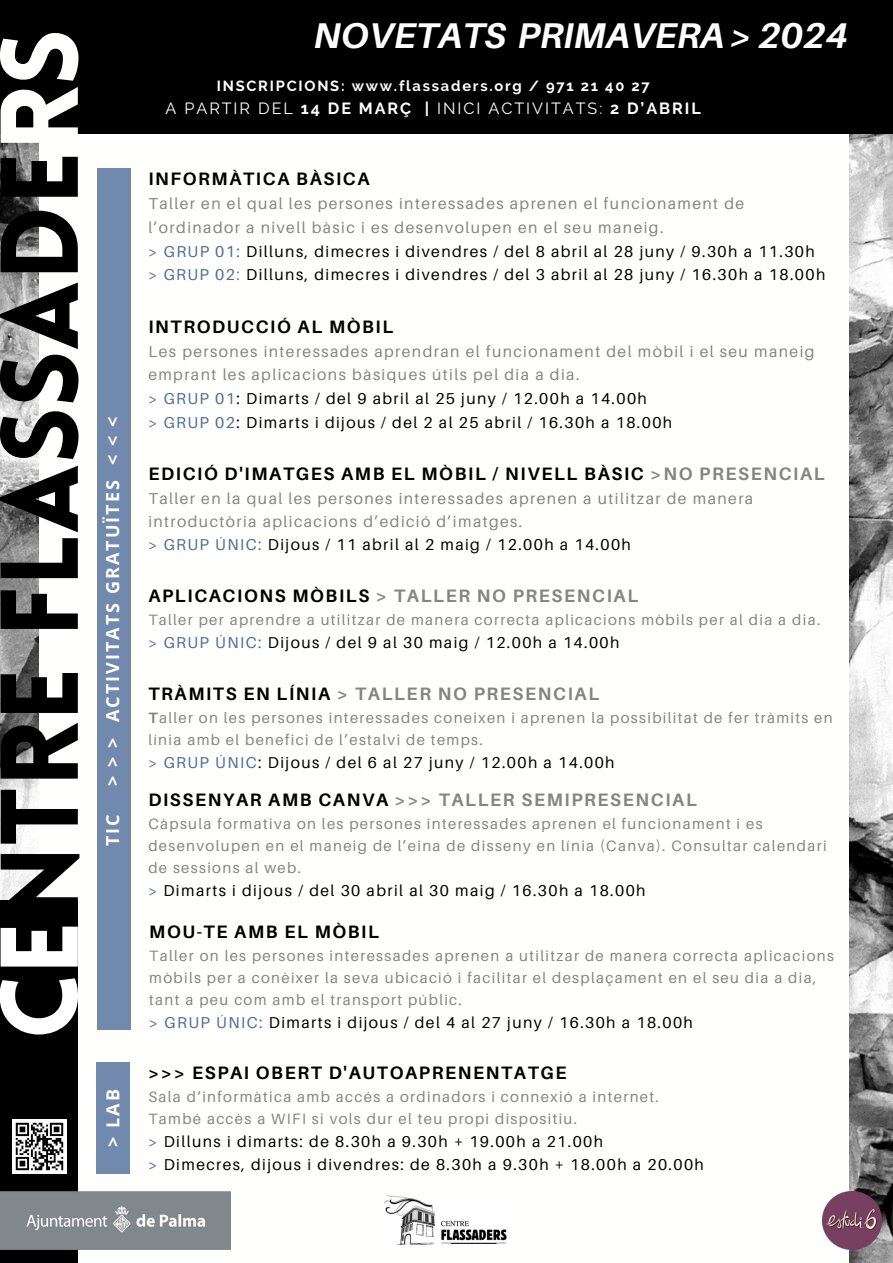
<style>
.page{position:relative;width:893px;height:1263px;background:#fff}
.page>*{position:absolute;margin:0;border:0;box-sizing:border-box;transform-origin:0 0}
.t1{font:900 108px "Lovelo";letter-spacing:-.005em;color:#000}
.t2{font:italic 700 35.78px "Aileron";color:#fff}
.t3{font:700 18px "Aileron";letter-spacing:.09em;color:#000}
.t4{font:700 18px "Aileron";letter-spacing:.09em;color:#848484}
.t5{font:700 18px "Open Sans";letter-spacing:.11em;color:#fffffe}
.t6{font:16.12px "Raleway";letter-spacing:.12em;color:#fff}
.t7{font:15.75px "Aileron";letter-spacing:.09em;color:#000}
.t8{font:15.75px/23.6px "Aileron";letter-spacing:.09em;color:#848484}
.t9{font:15px/21.9px "Aileron";letter-spacing:.09em;color:#848484}
.t10{font:700 14.62px "Raleway";letter-spacing:.12em;color:#fff}
.s1{color:#fff}
.s2{color:#fffffe}
.s3{font-weight:700}
.s4{color:#4d6c99}
.s5{color:#848484}
.s6{color:#000}
</style>
<div class="page">
<img style="left:0;top:133px;width:893px;height:1130px">
<div style="left:40px;top:31px;width:808px;height:1232px;background:#fffffe"></div>
<div style="left:0;top:0;width:893px;height:133px;background:#000"></div>
<div style="left:0;top:900px;width:78px;height:363px;background:#000"></div>
<img style="left:0;top:1191px;width:231px;height:58px">
<img style="left:384px;top:1195px;width:123px;height:50px">
<img style="left:13px;top:1119px;width:54px;height:54px">
<div style="left:97px;top:169px;width:34px;height:861px;background:#7089ad"></div>
<img style="left:822px;top:1191px;width:59px;height:58px">
<div style="left:96px;top:1062px;width:34px;height:112px;background:#7089ad"></div>
<p class="t1" style="left:-3px;top:1040px;width:1012px;rotate:-90deg"><span class="s1">ce</span>ntre flassade<span class="s2">rs</span></p>
<p class="t2" style="left:314px;top:13px;width:535px">NOVETATS PRIMAVERA &gt; 2024</p>
<p class="t10" style="left:217px;top:77px;width:434px">INSCRIPCIONS: www.flassaders.org / 971 21 40 27</p>
<p class="t6" style="left:165px;top:99px;width:537px">A PARTIR DEL <span class="s3">14 DE MARÇ |</span> INICI ACTIVITATS: <span class="s3">2 D’ABRIL</span></p>
<h1 class="t3" style="left:148px;top:168px;width:223px">INFORMÀTICA BÀSICA</h1>
<h2 class="t8" style="left:148px;top:192px;width:597px">Taller en el qual les persones interessades aprenen el funcionament de l’ordinador a nivell bàsic i es desenvolupen en el seu maneig.</h2>
<p class="t7" style="left:148px;top:241px;width:668px"><span class="s4">&gt; GRUP 01:</span> Dilluns, dimecres i divendres / del 8 abril al 28 juny / 9.30h a 11.30h</p>
<p class="t7" style="left:148px;top:265px;width:678px"><span class="s4">&gt; GRUP 02</span><span class="s5">:</span> Dilluns, dimecres i divendres / del 3 abril al 28 juny / 16.30h a 18.00h</p>
<h3 class="t3" style="left:148px;top:315px;width:246px">INTRODUCCIÓ AL MÒBIL</h3>
<h3 class="t8" style="left:148px;top:339px;width:667px">Les persones interessades aprendran el funcionament del mòbil i el seu maneig emprant les aplicacions bàsiques útils pel dia a dia.</h3>
<p class="t7" style="left:148px;top:389px;width:500px"><span class="s4">&gt; GRUP 01</span>: Dimarts / del 9 abril al 25 juny / 12.00h a 14.00h</p>
<p class="t7" style="left:148px;top:412px;width:525px"><span class="s4">&gt; GRUP 02</span>: Dimarts i dijous / del 2 al 25 abril / 16.30h a 18.00h</p>
<p class="t3" style="left:148px;top:462px;width:678px">EDICIÓ D'IMATGES AMB EL MÒBIL / NIVELL BÀSIC <span class="s5">&gt;NO PRESENCIAL</span></p>
<p class="t8" style="left:148px;top:487px;width:606px;line-height:23.1px">Taller en la qual les persones interessades aprenen a utilitzar de manera introductòria aplicacions d’edició d’imatges.</p>
<p class="t7" style="left:148px;top:535px;width:484px"><span class="s4">&gt; GRUP ÚNIC:</span> Dijous / 11 abril al 2 maig / 12.00h a 14.00h</p>
<p class="t4" style="left:148px;top:585px;width:491px"><span class="s6">APLICACIONS MÒBILS</span> &gt; TALLER NO PRESENCIAL</p>
<p class="t9" style="left:148px;top:609px;width:673px">Taller per aprendre a utilitzar de manera correcta aplicacions mòbils per al dia a dia.</p>
<p class="t7" style="left:148px;top:633px;width:472px"><span class="s4">&gt; GRUP ÚNIC:</span> Dijous / del 9 al 30 maig / 12.00h a 14.00h</p>
<p class="t4" style="left:148px;top:682px;width:452px"><span class="s6">TRÀMITS EN LÍNIA</span> &gt; TALLER NO PRESENCIAL</p>
<p class="t9" style="left:148px;top:706px;width:686px"><span class="s3">T</span>aller on les persones interessades coneixen i aprenen la possibilitat de fer tràmits en línia amb el benefici de l’estalvi de temps.</p>
<p class="t7" style="left:148px;top:753px;width:468px"><span class="s4">&gt; GRUP ÚNIC</span>: Dijous / del 6 al 27 juny / 12.00h a 14.00h</p>
<p class="t5" style="left:100px;top:785px;width:370px;rotate:-90deg">&gt; &gt; &gt; ACTIVITATS GRATUÏTES &lt; &lt; &lt;</p>
<p class="t4" style="left:148px;top:789px;width:550px"><span class="s6">DISSENYAR AMB CANVA</span> &gt;&gt;&gt; TALLER SEMIPRESENCIAL</p>
<p class="t9" style="left:148px;top:813px;width:680px">Càpsula formativa on les persones interessades aprenen el funcionament i es desenvolupen en el maneig de l’eina de disseny en línia (Canva). Consultar calendari</p>
<p class="t9" style="left:148px;top:857px;width:154px">de sessions al web.</p>
<p class="t7" style="left:148px;top:881px;width:499px"><span class="s4">&gt;</span> Dimarts i dijous / del 30 abril al 30 maig / 16.30h a 18.00h</p>
<p class="t3" style="left:149px;top:921px;width:231px">MOU-TE AMB EL MÒBIL</p>
<p class="t9" style="left:149px;top:945px;width:686px">Taller on les persones interessades aprenen a utilitzar de manera correcta aplicacions mòbils per a conèixer la seva ubicació i facilitar el desplaçament en el seu dia a dia, tant a peu com amb el transport públic.</p>
<p class="t7" style="left:149px;top:1013px;width:545px"><span class="s4">&gt; GRUP ÚNIC:</span> Dimarts i dijous / del 4 al 27 juny / 16.30h a 18.00h</p>
<p class="t3" style="left:148px;top:1061px;width:420px">&gt;&gt;&gt; ESPAI OBERT D'AUTOAPRENENTATGE</p>
<p class="t9" style="left:148px;top:1085px;width:512px">Sala d‘informàtica amb accés a ordinadors i connexió a internet.</p>
<p class="t9" style="left:148px;top:1107px;width:430px">També accès a WIFI si vols dur el teu propi dispositiu.</p>
<p class="t7" style="left:148px;top:1131px;width:456px"><span class="s4">&gt;</span> Dilluns i dimarts: de 8.30h a 9.30h + 19.00h a 21.00h</p>
<p class="t7" style="left:148px;top:1154px;width:557px"><span class="s4">&gt;</span> Dimecres, dijous i divendres: de 8.30h a 9.30h + 18.00h a 20.00h</p>
<p class="t5" style="left:100px;top:846px;width:33px;rotate:-90deg">TIC</p>
<p class="t5" style="left:100px;top:1147px;width:59px;rotate:-90deg">&gt; LAB</p>
</div>
